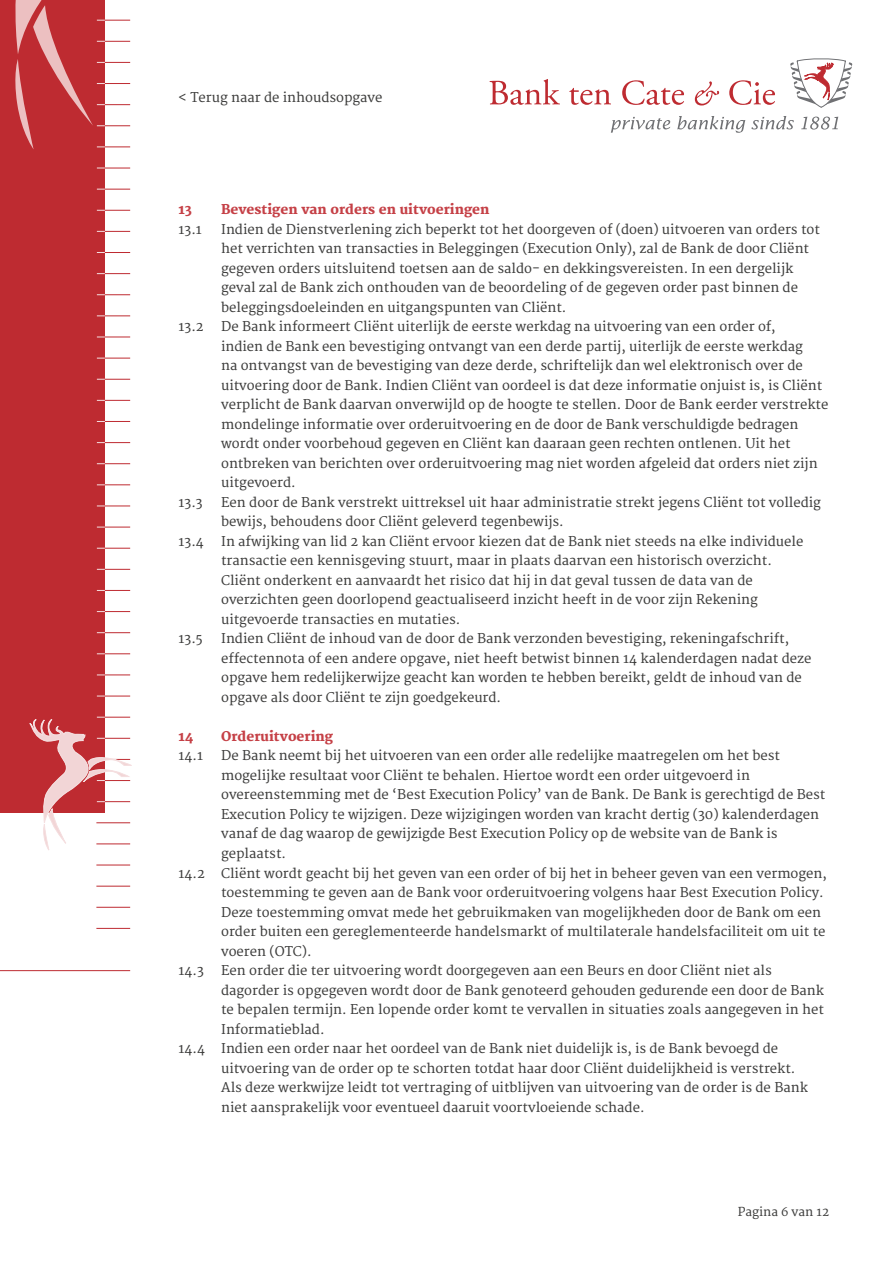
<style>
.page{position:relative;width:893px;height:1263px;background:#fff}
.page>*{position:absolute;margin:0;border:0;box-sizing:border-box;transform-origin:0 0}
.t1{font:13.2px/19.5px "Merriweather";color:#3c3c3b}
.t2{font:800 13.2px "Merriweather";color:#c54046}
.t3{font:12px "Merriweather";color:#3c3c3b}
</style>
<div class="page">
<svg style="left:611px;top:117px;width:59px;height:16px"></svg>
<svg style="left:677px;top:116px;width:68px;height:17px"></svg>
<svg style="left:751px;top:116px;width:43px;height:13px"></svg>
<svg style="left:801px;top:117px;width:37px;height:13px"></svg>
<svg style="left:489px;top:79px;width:71px;height:26px"></svg>
<svg style="left:569px;top:88px;width:42px;height:17px"></svg>
<svg style="left:622px;top:80px;width:62px;height:25px"></svg>
<svg style="left:695px;top:81px;width:24px;height:24px"></svg>
<svg style="left:729px;top:80px;width:46px;height:25px"></svg>
<svg style="left:790px;top:58px;width:62px;height:50px"></svg>
<div style="left:1px;top:0;width:104px;height:812px;background:#be2b31"></div>
<hr style="left:96px;top:865px;width:34px;height:1px;background:#be2b31">
<hr style="left:96px;top:886px;width:34px;height:1px;background:#be2b31">
<hr style="left:96px;top:907px;width:34px;height:1px;background:#be2b31">
<hr style="left:96px;top:928px;width:34px;height:1px;background:#be2b31">
<hr style="left:1px;top:970px;width:129px;height:1px;background:#be2b31">
<svg style="left:97px;top:168px;width:33px;height:1px"></svg>
<svg style="left:97px;top:189px;width:33px;height:1px"></svg>
<svg style="left:97px;top:210px;width:33px;height:1px"></svg>
<svg style="left:97px;top:231px;width:33px;height:1px"></svg>
<svg style="left:97px;top:252px;width:33px;height:1px"></svg>
<svg style="left:97px;top:273px;width:33px;height:1px"></svg>
<svg style="left:97px;top:294px;width:33px;height:1px"></svg>
<svg style="left:97px;top:316px;width:33px;height:1px"></svg>
<svg style="left:97px;top:337px;width:33px;height:1px"></svg>
<svg style="left:97px;top:358px;width:33px;height:1px"></svg>
<svg style="left:97px;top:379px;width:33px;height:1px"></svg>
<svg style="left:97px;top:400px;width:33px;height:1px"></svg>
<svg style="left:97px;top:421px;width:33px;height:1px"></svg>
<svg style="left:97px;top:442px;width:33px;height:1px"></svg>
<svg style="left:97px;top:463px;width:33px;height:1px"></svg>
<svg style="left:97px;top:485px;width:33px;height:1px"></svg>
<svg style="left:97px;top:506px;width:33px;height:1px"></svg>
<svg style="left:97px;top:527px;width:33px;height:1px"></svg>
<svg style="left:97px;top:548px;width:33px;height:1px"></svg>
<svg style="left:97px;top:569px;width:33px;height:1px"></svg>
<svg style="left:97px;top:590px;width:33px;height:1px"></svg>
<svg style="left:97px;top:611px;width:33px;height:1px"></svg>
<svg style="left:97px;top:632px;width:33px;height:1px"></svg>
<svg style="left:97px;top:653px;width:33px;height:1px"></svg>
<svg style="left:97px;top:675px;width:33px;height:1px"></svg>
<svg style="left:97px;top:696px;width:33px;height:1px"></svg>
<svg style="left:30px;top:717px;width:101px;height:133px"></svg>
<svg style="left:15px;top:0;width:115px;height:149px"></svg>
<p class="t1" style="left:179px;top:88px;width:205px">&lt; Terug naar de inhoudsopgave</p>
<p class="t2" style="left:179px;top:202px;width:15px">13</p>
<p class="t2" style="left:221px;top:202px;width:270px">Bevestigen van orders en uitvoeringen</p>
<p class="t1" style="left:179px;top:220px;width:25px">13.1</p>
<p class="t1" style="left:221px;top:220px;width:600px">Indien de Dienstverlening zich beperkt tot het doorgeven of (doen) uitvoeren van orders tot het verrichten van transacties in Beleggingen (Execution Only), zal de Bank de door Cliënt gegeven orders uitsluitend toetsen aan de saldo- en dekkingsvereisten. In een dergelijk geval zal de Bank zich onthouden van de beoordeling of de gegeven order past binnen de beleggingsdoeleinden en uitgangspunten van Cliënt.</p>
<p class="t1" style="left:179px;top:317px;width:27px">13.2</p>
<p class="t1" style="left:221px;top:317px;width:609px">De Bank informeert Cliënt uiterlijk de eerste werkdag na uitvoering van een order of,<br>indien de Bank een bevestiging ontvangt van een derde partij, uiterlijk de eerste werkdag<br>na ontvangst van de bevestiging van deze derde, schriftelijk dan wel elektronisch over de uitvoering door de Bank. Indien Cliënt van oordeel is dat deze informatie onjuist is, is Cliënt verplicht de Bank daarvan onverwijld op de hoogte te stellen. Door de Bank eerder verstrekte mondelinge informatie over orderuitvoering en de door de Bank verschuldigde bedragen wordt onder voorbehoud gegeven en Cliënt kan daaraan geen rechten ontlenen. Uit het ontbreken van berichten over orderuitvoering mag niet worden afgeleid dat orders niet zijn uitgevoerd.</p>
<p class="t1" style="left:179px;top:493px;width:26px">13.3</p>
<p class="t1" style="left:221px;top:493px;width:601px">Een door de Bank verstrekt uittreksel uit haar administratie strekt jegens Cliënt tot volledig bewijs, behoudens door Cliënt geleverd tegenbewijs.</p>
<p class="t1" style="left:179px;top:532px;width:27px">13.4</p>
<p class="t1" style="left:221px;top:532px;width:584px">In afwijking van lid 2 kan Cliënt ervoor kiezen dat de Bank niet steeds na elke individuele transactie een kennisgeving stuurt, maar in plaats daarvan een historisch overzicht.<br>Cliënt onderkent en aanvaardt het risico dat hij in dat geval tussen de data van de overzichten geen doorlopend geactualiseerd inzicht heeft in de voor zijn Rekening uitgevoerde transacties en mutaties.</p>
<p class="t1" style="left:179px;top:629px;width:26px">13.5</p>
<p class="t1" style="left:221px;top:629px;width:592px">Indien Cliënt de inhoud van de door de Bank verzonden bevestiging, rekeningafschrift, effectennota of een andere opgave, niet heeft betwist binnen 14 kalenderdagen nadat deze opgave hem redelijkerwijze geacht kan worden te hebben bereikt, geldt de inhoud van de opgave als door Cliënt te zijn goedgekeurd.</p>
<p class="t2" style="left:179px;top:728px;width:16px">14</p>
<p class="t2" style="left:221px;top:728px;width:113px">Orderuitvoering</p>
<p class="t1" style="left:179px;top:746px;width:26px">14.1</p>
<p class="t1" style="left:221px;top:746px;width:560px">De Bank neemt bij het uitvoeren van een order alle redelijke maatregelen om het best</p>
<p class="t1" style="left:221px;top:766px;width:530px">mogelijke resultaat voor Cliënt te behalen. Hiertoe wordt een order uitgevoerd in</p>
<p class="t1" style="left:221px;top:785px;width:606px">overeenstemming met de ‘Best Execution Policy’ van de Bank. De Bank is gerechtigd de Best</p>
<p class="t1" style="left:221px;top:805px;width:599px">Execution Policy te wijzigen. Deze wijzigingen worden van kracht dertig (30) kalenderdagen</p>
<p class="t1" style="left:221px;top:824px;width:558px">vanaf de dag waarop de gewijzigde Best Execution Policy op de website van de Bank is</p>
<p class="t1" style="left:221px;top:844px;width:66px">geplaatst.</p>
<p class="t1" style="left:179px;top:864px;width:650px">14.2 Cliënt wordt geacht bij het geven van een order of bij het in beheer geven van een vermogen,</p>
<p class="t1" style="left:221px;top:883px;width:604px">toestemming te geven aan de Bank voor orderuitvoering volgens haar Best Execution Policy.</p>
<p class="t1" style="left:221px;top:903px;width:602px">Deze toestemming omvat mede het gebruikmaken van mogelijkheden door de Bank om een</p>
<p class="t1" style="left:221px;top:922px;width:606px">order buiten een gereglementeerde handelsmarkt of multilaterale handelsfaciliteit om uit te</p>
<p class="t1" style="left:221px;top:942px;width:92px">voeren (OTC).</p>
<p class="t1" style="left:179px;top:961px;width:27px">14.3</p>
<p class="t1" style="left:221px;top:961px;width:552px">Een order die ter uitvoering wordt doorgegeven aan een Beurs en door Cliënt niet als</p>
<p class="t1" style="left:221px;top:981px;width:604px">dagorder is opgegeven wordt door de Bank genoteerd gehouden gedurende een door de Bank</p>
<p class="t1" style="left:221px;top:1000px;width:604px">te bepalen termijn. Een lopende order komt te vervallen in situaties zoals aangegeven in het</p>
<p class="t1" style="left:221px;top:1020px;width:105px">Informatieblad.</p>
<p class="t1" style="left:179px;top:1039px;width:601px">14.4 Indien een order naar het oordeel van de Bank niet duidelijk is, is de Bank bevoegd de</p>
<p class="t1" style="left:221px;top:1059px;width:576px">uitvoering van de order op te schorten totdat haar door Cliënt duidelijkheid is verstrekt.</p>
<p class="t1" style="left:221px;top:1078px;width:588px">Als deze werkwijze leidt tot vertraging of uitblijven van uitvoering van de order is de Bank</p>
<p class="t1" style="left:221px;top:1098px;width:425px">niet aansprakelijk voor eventueel daaruit voortvloeiende schade.</p>
<p class="t3" style="left:738px;top:1205px;width:93px">Pagina 6 van 12</p>
</div>
